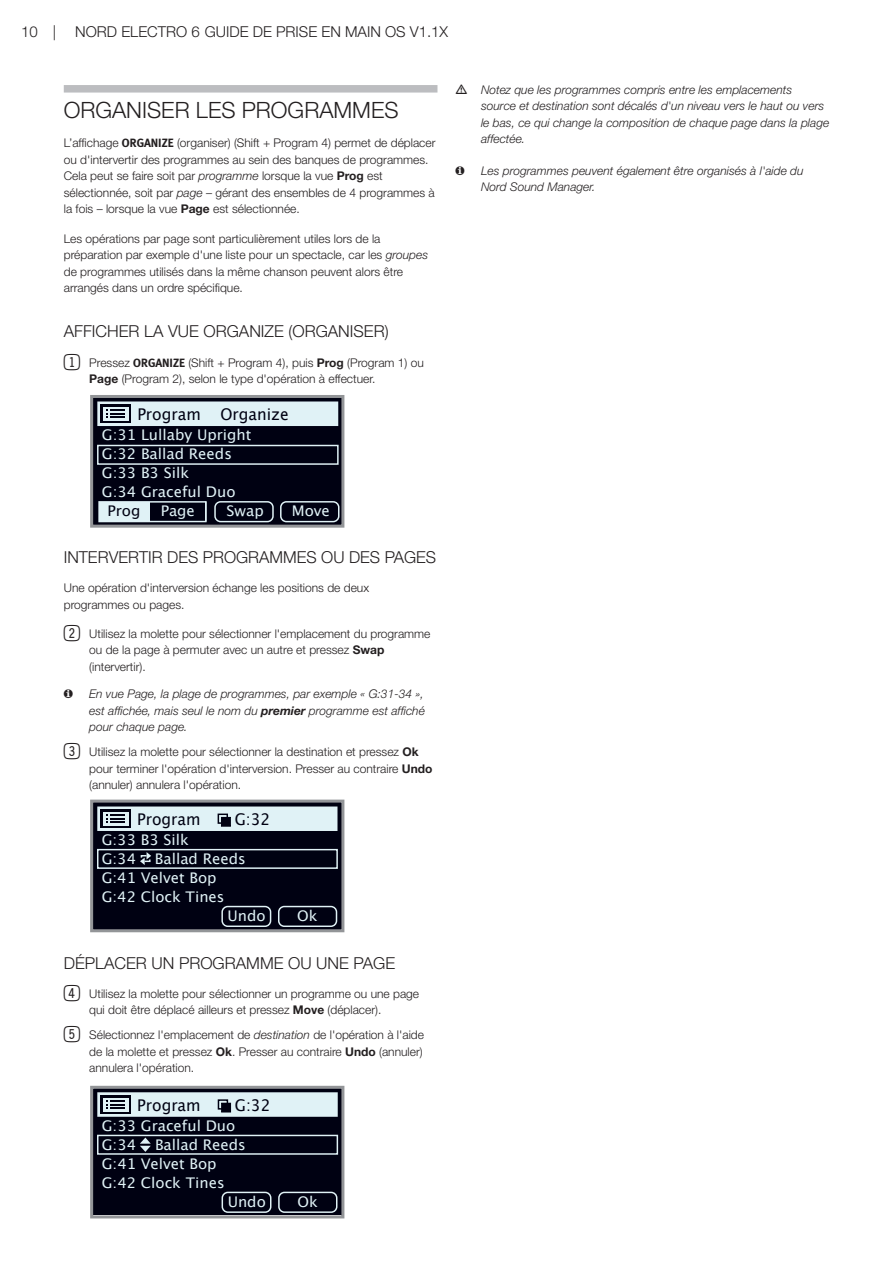
<style>
.page{position:relative;width:893px;height:1263px;background:#fff}
.page>*{position:absolute;margin:0;border:0;box-sizing:border-box;transform-origin:0 0}
.t1{font:300 22.5px "Helvetica Neue LT Std";color:#231f20}
.t2{font:300 16.5px "Helvetica Neue LT Std";color:#231f20}
.t3{font:16.2px "Lucida Grande";color:#000112;scale:.96 1}
.t4{font:300 15px "Helvetica Neue LT Std";color:#231f20}
.t5{font:14.7px/19px "Lucida Grande";color:#e0f2f6}
.t6{font:14.7px "Lucida Grande";color:#000112}
.t7{font:300 12px/16.5px "Helvetica Neue LT Std";color:#231f20}
.t8{font:italic 300 12px/16.5px "Helvetica Neue LT Std";color:#231f20}
.s1{font-family:"Meta Bold Caps";font-weight:400}
.s2{font-style:italic}
.s3{font-weight:700}
.s4{font-family:"Double Digits Super Square";font-weight:400;font-size:21px}
</style>
<div class="page">
<div style="left:64px;top:85px;width:373px;height:8px;background:#bcbdc0"></div>
<div style="left:92px;top:397px;width:251px;height:129px;background:#000112"></div>
<div style="left:98px;top:402px;width:239px;height:23px;background:#e0f2f6"></div>
<div style="left:97px;top:401px;width:241px;height:25px;border:2px solid #e0f2f6"></div>
<div style="left:101px;top:404px;width:30px;height:19px;background:#000112"></div>
<div style="left:103px;top:407px;width:26px;height:14px;background:#e0f2f6"></div>
<div style="left:97px;top:445px;width:242px;height:20px;border:1px solid #e0f2f6"></div>
<svg style="left:107px;top:409px;width:18px;height:9px"></svg>
<div style="left:98px;top:501px;width:109px;height:21px;border:1px solid #e0f2f6"></div>
<div style="left:99px;top:502px;width:51px;height:20px;background:#e0f2f6"></div>
<svg style="left:205px;top:502px;width:2px;height:19px"></svg>
<div style="left:280px;top:501px;width:59px;height:21px;border:1px solid #e0f2f6;border-radius:6px"></div>
<div style="left:214px;top:501px;width:60px;height:21px;border:1px solid #e0f2f6;border-radius:6px"></div>
<div style="left:90px;top:395px;width:254px;height:133px;border:3px solid #939598"></div>
<div style="left:92px;top:801px;width:250px;height:128px;background:#000112"></div>
<div style="left:98px;top:807px;width:238px;height:23px;background:#e0f2f6"></div>
<div style="left:97px;top:806px;width:240px;height:25px;border:2px solid #e0f2f6"></div>
<div style="left:101px;top:809px;width:30px;height:19px;background:#000112"></div>
<div style="left:103px;top:812px;width:25px;height:14px;background:#e0f2f6"></div>
<div style="left:97px;top:849px;width:241px;height:20px;border:1px solid #e0f2f6"></div>
<svg style="left:106px;top:814px;width:19px;height:9px"></svg>
<div style="left:221px;top:906px;width:50px;height:21px;border:1px solid #e0f2f6;border-radius:6px"></div>
<div style="left:278px;top:906px;width:59px;height:21px;border:1px solid #e0f2f6;border-radius:6px"></div>
<div style="left:218px;top:813px;width:10px;height:11px;border:1px solid #000112"></div>
<div style="left:221px;top:817px;width:9px;height:9px;background:#000112"></div>
<div style="left:221px;top:817px;width:10px;height:9px;border:1px solid #000112"></div>
<svg style="left:140px;top:852px;width:11px;height:13px"></svg>
<div style="left:90px;top:800px;width:254px;height:132px;border:3px solid #939598"></div>
<div style="left:92px;top:1087px;width:250px;height:128px;background:#000112"></div>
<div style="left:98px;top:1093px;width:239px;height:23px;background:#e0f2f6"></div>
<div style="left:97px;top:1092px;width:241px;height:25px;border:2px solid #e0f2f6"></div>
<svg style="left:101px;top:1095px;width:30px;height:19px"></svg>
<div style="left:103px;top:1097px;width:25px;height:14px;background:#e0f2f6"></div>
<div style="left:97px;top:1135px;width:241px;height:20px;border:1px solid #e0f2f6"></div>
<svg style="left:107px;top:1100px;width:18px;height:9px"></svg>
<div style="left:222px;top:1192px;width:49px;height:21px;border:1px solid #e0f2f6;border-radius:6px"></div>
<div style="left:278px;top:1192px;width:59px;height:21px;border:1px solid #e0f2f6;border-radius:6px"></div>
<div style="left:218px;top:1099px;width:10px;height:10px;border:1px solid #000112"></div>
<div style="left:222px;top:1103px;width:9px;height:9px;background:#000112"></div>
<div style="left:221px;top:1103px;width:10px;height:9px;border:1px solid #000112"></div>
<svg style="left:140px;top:1137px;width:11px;height:15px"></svg>
<div style="left:90px;top:1086px;width:254px;height:132px;border:3px solid #939598"></div>
<p class="t4" style="left:21px;top:23px;width:37px">10 |</p>
<p class="t4" style="left:75px;top:23px;width:374px">NORD ELECTRO 6 GUIDE DE PRISE EN MAIN OS V1.1X</p>
<h1 class="t1" style="left:64px;top:96px;width:336px">ORGANISER LES PROGRAMMES</h1>
<p class="t7" style="left:64px;top:135px;width:373px">L’affichage <span class="s1">ORGANIZE</span> (organiser) (Shift + Program 4) permet de déplacer ou d'intervertir des programmes au sein des banques de programmes.<br>Cela peut se faire soit par <span class="s2">programme</span> lorsque la vue <span class="s3">Prog</span> est sélectionnée, soit par <span class="s2">page</span> – gérant des ensembles de 4 programmes à la fois – lorsque la vue <span class="s3">Page</span> est sélectionnée.</p>
<p class="t7" style="left:64px;top:230px;width:366px">Les opérations par page sont particulièrement utiles lors de la préparation par exemple d'une liste pour un spectacle, car les <span class="s2">groupes </span>de programmes utilisés dans la même chanson peuvent alors être arrangés dans un ordre spécifique.</p>
<h2 class="t2" style="left:64px;top:321px;width:326px">AFFICHER LA VUE ORGANIZE (ORGANISER)</h2>
<p class="t7" style="left:89px;top:354px;width:336px;text-indent:-26px"><span class="s4">1</span> Pressez <span class="s1">ORGANIZE</span> (Shift + Program 4), puis <span class="s3">Prog</span> (Program 1) ou<br><span class="s3">Page</span> (Program 2), selon le type d'opération à effectuer.</p>
<h3 class="t3" style="left:137px;top:405px;width:159px">Program Organize</h3>
<p class="t5" style="left:102px;top:425px;width:151px">G:31 Lullaby Upright<br>G:32 Ballad Reeds<br>G:33 B3 Silk<br>G:34 Graceful Duo</p>
<p class="t6" style="left:107px;top:502px;width:34px">Prog</p>
<p class="t5" style="left:161px;top:502px;width:36px">Page</p>
<p class="t5" style="left:226px;top:502px;width:39px">Swap</p>
<p class="t5" style="left:292px;top:502px;width:40px">Move</p>
<h2 class="t2" style="left:64px;top:547px;width:374px">INTERVERTIR DES PROGRAMMES OU DES PAGES</h2>
<p class="t7" style="left:64px;top:579px;width:307px">Une opération d'interversion échange les positions de deux programmes ou pages.</p>
<p class="t7" style="left:89px;top:625px;width:343px;text-indent:-26px"><span class="s4">2</span> Utilisez la molette pour sélectionner l'emplacement du programme ou de la page à permuter avec un autre et pressez <span class="s3">Swap </span>(intervertir).</p>
<p class="t8" style="left:89px;top:685px;width:337px;text-align:justify">En vue Page, la plage de programmes, par exemple « G:31-34 », est affichée, mais seul le nom du <span class="s3">premier</span> programme est affiché pour chaque page.</p>
<p class="t7" style="left:89px;top:743px;width:345px;text-indent:-26px"><span class="s4">3</span> Utilisez la molette pour sélectionner la destination et pressez <span class="s3">Ok </span>pour terminer l'opération d'interversion. Presser au contraire <span class="s3">Undo </span>(annuler) annulera l'opération.</p>
<h3 class="t3" style="left:137px;top:810px;width:67px">Program</h3>
<h3 class="t3" style="left:235px;top:810px;width:39px">G:32</h3>
<p class="t5" style="left:102px;top:830px;width:89px">G:33 B3 Silk<br>G:34</p>
<p class="t5" style="left:155px;top:849px;width:92px">Ballad Reeds</p>
<p class="t5" style="left:102px;top:868px;width:116px">G:41 Velvet Bop</p>
<p class="t5" style="left:102px;top:887px;width:124px">G:42 Clock Tines</p>
<p class="t5" style="left:228px;top:906px;width:40px">Undo</p>
<p class="t5" style="left:297px;top:906px;width:22px">Ok</p>
<h2 class="t2" style="left:64px;top:953px;width:333px">DÉPLACER UN PROGRAMME OU UNE PAGE</h2>
<p class="t7" style="left:89px;top:985px;width:331px;text-indent:-26px"><span class="s4">4</span> Utilisez la molette pour sélectionner un programme ou une page qui doit être déplacé ailleurs et pressez <span class="s3">Move</span> (déplacer).</p>
<p class="t7" style="left:89px;top:1027px;width:336px;text-align:justify;text-indent:-26px"><span class="s4">5</span> Sélectionnez l'emplacement de <span class="s2">destination</span> de l'opération à l'aide de la molette et pressez <span class="s3">Ok</span>. Presser au contraire <span class="s3">Undo</span> (annuler) annulera l'opération.</p>
<h3 class="t3" style="left:137px;top:1096px;width:67px">Program</h3>
<h3 class="t3" style="left:235px;top:1096px;width:39px">G:32</h3>
<p class="t5" style="left:102px;top:1116px;width:135px">G:33 Graceful Duo<br>G:34</p>
<p class="t5" style="left:155px;top:1135px;width:92px">Ballad Reeds</p>
<p class="t5" style="left:102px;top:1154px;width:116px">G:41 Velvet Bop</p>
<p class="t5" style="left:102px;top:1173px;width:124px">G:42 Clock Tines</p>
<p class="t5" style="left:228px;top:1192px;width:40px">Undo</p>
<p class="t5" style="left:297px;top:1192px;width:22px">Ok</p>
<p class="t8" style="left:481px;top:81px;width:350px">Notez que les programmes compris entre les emplacements source et destination sont décalés d'un niveau vers le haut ou vers le bas, ce qui change la composition de chaque page dans la plage affectée.</p>
<p class="t8" style="left:481px;top:162px;width:324px">Les programmes peuvent également être organisés à l'aide du<br>Nord Sound Manager.</p>
</div>
